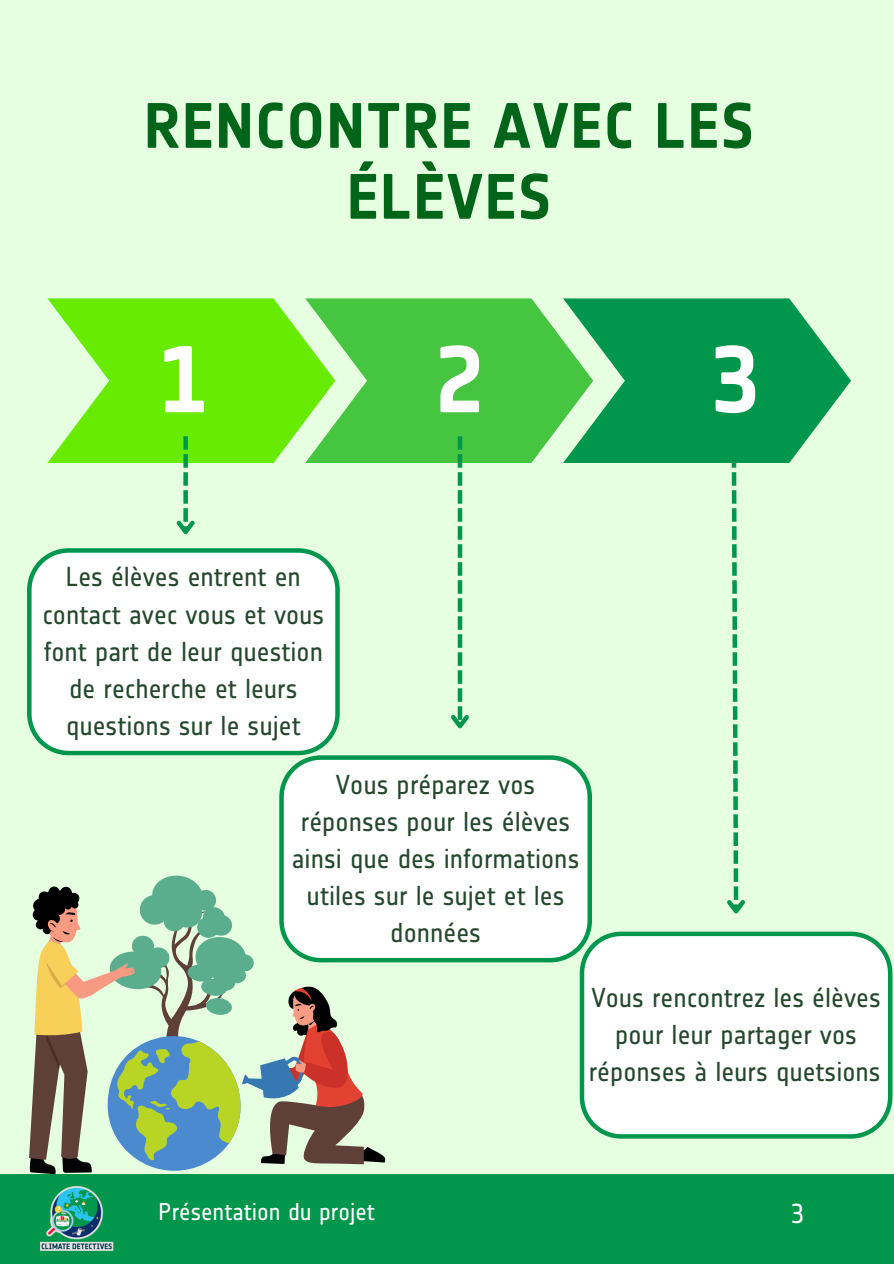
<style>
.page{position:relative;width:894px;height:1264px;background:#fff}
.page>*{position:absolute;margin:0;border:0;box-sizing:border-box;transform-origin:0 0}
.t1{font:700 93px "Notes Esa";color:#fff}
.t2{font:700 63px/70.8px "Notes Esa";letter-spacing:.025em;color:#006419;text-align:center}
.t3{font:27px/37.2px "Notes Esa";color:#25472e;text-align:center}
.t4{font:27px "Notes Esa";color:#fff}
.t5{font:24px "Notes Esa";color:#fff}
</style>
<div class="page">
<div style="left:0;top:0;width:893px;height:1263px;background:#e6ffe1"></div>
<div style="left:0;top:1174px;width:893px;height:89px;background:#00964b"></div>
<svg style="left:47px;top:298px;width:258px;height:164px;fill:#67eb00"></svg>
<svg style="left:305px;top:298px;width:258px;height:164px;background:#5bce52"></svg>
<svg style="left:563px;top:298px;width:287px;height:164px;fill:#00964b"></svg>
<svg style="left:27px;top:548px;width:312px;height:207px;background:#eff8f3"></svg>
<svg style="left:279px;top:755px;width:313px;height:207px;background:#eef8f3"></svg>
<svg style="left:579px;top:931px;width:313px;height:207px;background:#eef8f3"></svg>
<svg style="left:172px;top:436px;width:27px;height:99px"></svg>
<svg style="left:447px;top:436px;width:26px;height:293px"></svg>
<svg style="left:722px;top:436px;width:27px;height:478px"></svg>
<img style="left:40px;top:1186px;width:74px;height:65px">
<svg style="left:29px;top:872px;width:357px;height:302px"></svg>
<h2 class="t2" style="left:144px;top:91px;width:612px">RENCONTRE AVEC LES<br>ÉLÈVES</h2>
<p class="t1" style="left:160px;top:325px;width:48px">1</p>
<p class="t1" style="left:436px;top:325px;width:48px">2</p>
<p class="t1" style="left:712px;top:325px;width:48px">3</p>
<p class="t3" style="left:42px;top:558px;width:283px">Les élèves entrent en contact avec vous et vous font part de leur question de recherche et leurs questions sur le sujet</p>
<p class="t3" style="left:292px;top:765px;width:289px">Vous préparez vos réponses pour les élèves ainsi que des informations utiles sur le sujet et les données</p>
<p class="t3" style="left:588px;top:979px;width:293px">Vous rencontrez les élèves pour leur partager vos réponses à leurs quetsions</p>
<h1 class="t5" style="left:158px;top:1197px;width:218px">Présentation du projet</h1>
<p class="t4" style="left:790px;top:1197px;width:15px">3</p>
</div>
